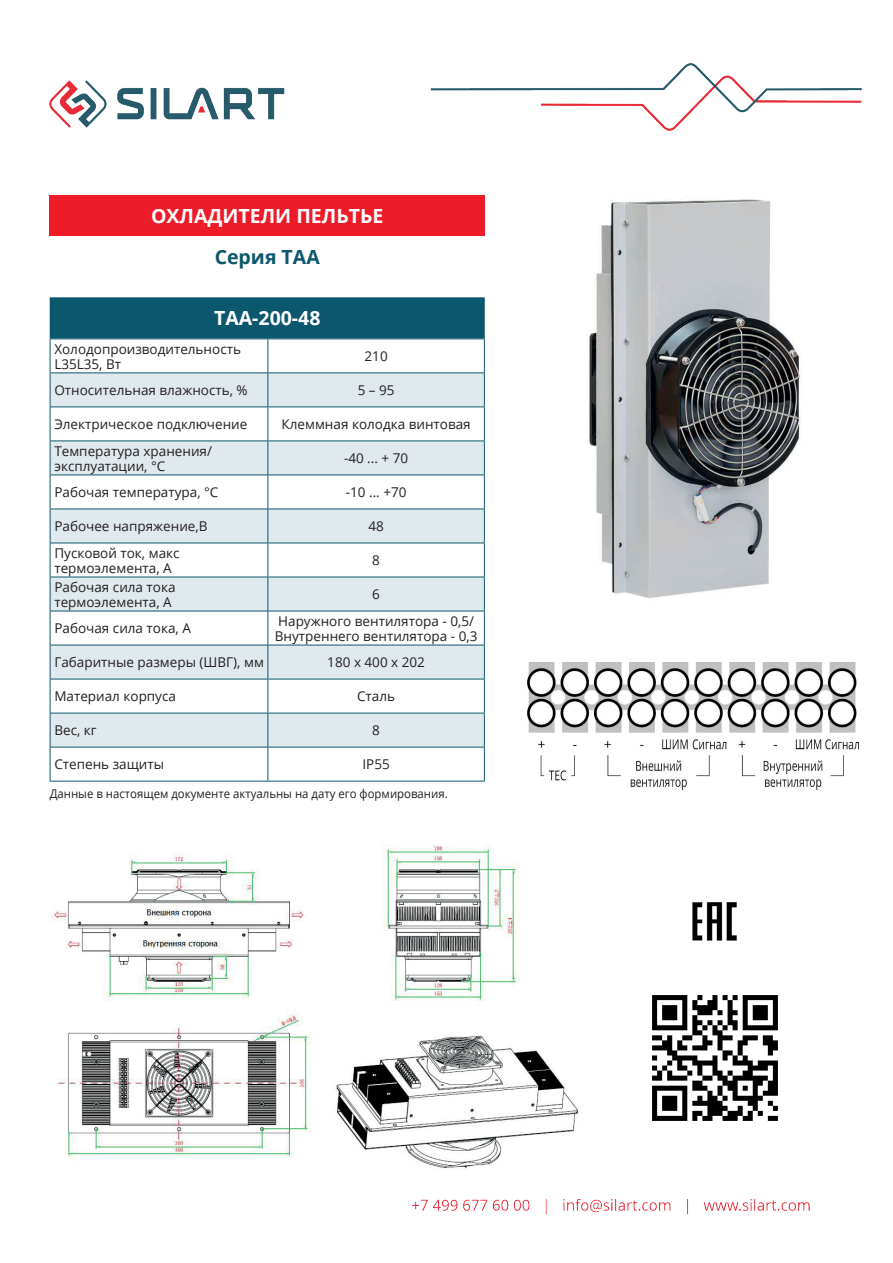
<style>
.page{position:relative;width:893px;height:1263px;background:#fff}
.page>*{position:absolute;margin:0;border:0;box-sizing:border-box;transform-origin:0 0}
.t1{font:700 19.5px "Open Sans";color:#fff}
.t2{font:700 19.5px "Open Sans";color:#0b576d}
.t3{font:13.5px/15px "Open Sans";color:#231f20}
.t4{font:12px "Open Sans";color:#231f20;scale:.95 1}
</style>
<div class="page">
<img style="left:430px;top:64px;width:432px;height:66px">
<img style="left:50px;top:80px;width:235px;height:48px">
<img style="left:412px;top:1199px;width:397px;height:16px">
<div style="left:50px;top:196px;width:435px;height:40px;background:#ee1c28"></div>
<div style="left:50px;top:298px;width:434px;height:40px;background:#0b576d"></div>
<div style="left:50px;top:297px;width:435px;height:41px;border:2px solid #0b576d"></div>
<div style="left:51px;top:373px;width:433px;height:33px;background:#e0e9ee"></div>
<svg style="left:51px;top:441px;width:433px;height:306px;fill:#e0e9ee"></svg>
<hr style="left:50px;top:338px;width:218px;height:1px;background:#0b576d">
<hr style="left:50px;top:339px;width:1px;height:33px;background:#0b576d">
<hr style="left:268px;top:338px;width:217px;height:1px;background:#0b576d">
<hr style="left:267px;top:339px;width:1px;height:33px;background:#0b576d">
<hr style="left:484px;top:339px;width:1px;height:33px;background:#0b576d">
<hr style="left:50px;top:372px;width:218px;height:1px;background:#0b576d">
<hr style="left:50px;top:373px;width:1px;height:33px;background:#0b576d">
<hr style="left:268px;top:372px;width:217px;height:1px;background:#0b576d">
<hr style="left:267px;top:373px;width:1px;height:33px;background:#0b576d">
<hr style="left:484px;top:373px;width:1px;height:33px;background:#0b576d">
<hr style="left:50px;top:406px;width:218px;height:1px;background:#0b576d">
<hr style="left:50px;top:407px;width:1px;height:33px;background:#0b576d">
<hr style="left:268px;top:406px;width:217px;height:1px;background:#0b576d">
<hr style="left:267px;top:407px;width:1px;height:33px;background:#0b576d">
<hr style="left:484px;top:407px;width:1px;height:33px;background:#0b576d">
<hr style="left:50px;top:440px;width:218px;height:1px;background:#0b576d">
<hr style="left:50px;top:441px;width:1px;height:34px;background:#0b576d">
<hr style="left:268px;top:440px;width:217px;height:1px;background:#0b576d">
<hr style="left:267px;top:441px;width:1px;height:34px;background:#0b576d">
<hr style="left:484px;top:441px;width:1px;height:34px;background:#0b576d">
<hr style="left:50px;top:475px;width:218px;height:1px;background:#0b576d">
<hr style="left:50px;top:475px;width:1px;height:34px;background:#0b576d">
<hr style="left:268px;top:475px;width:217px;height:1px;background:#0b576d">
<hr style="left:267px;top:475px;width:1px;height:34px;background:#0b576d">
<hr style="left:484px;top:475px;width:1px;height:34px;background:#0b576d">
<hr style="left:50px;top:509px;width:218px;height:1px;background:#0b576d">
<hr style="left:50px;top:509px;width:1px;height:34px;background:#0b576d">
<hr style="left:268px;top:509px;width:217px;height:1px;background:#0b576d">
<hr style="left:267px;top:509px;width:1px;height:34px;background:#0b576d">
<hr style="left:484px;top:509px;width:1px;height:34px;background:#0b576d">
<hr style="left:50px;top:543px;width:218px;height:1px;background:#0b576d">
<hr style="left:50px;top:543px;width:1px;height:34px;background:#0b576d">
<hr style="left:268px;top:543px;width:217px;height:1px;background:#0b576d">
<hr style="left:267px;top:543px;width:1px;height:34px;background:#0b576d">
<hr style="left:484px;top:543px;width:1px;height:34px;background:#0b576d">
<hr style="left:50px;top:577px;width:218px;height:1px;background:#0b576d">
<hr style="left:50px;top:577px;width:1px;height:34px;background:#0b576d">
<hr style="left:268px;top:577px;width:217px;height:1px;background:#0b576d">
<hr style="left:267px;top:577px;width:1px;height:34px;background:#0b576d">
<hr style="left:484px;top:577px;width:1px;height:34px;background:#0b576d">
<hr style="left:50px;top:611px;width:218px;height:1px;background:#0b576d">
<hr style="left:50px;top:611px;width:1px;height:34px;background:#0b576d">
<hr style="left:268px;top:611px;width:217px;height:1px;background:#0b576d">
<hr style="left:267px;top:611px;width:1px;height:34px;background:#0b576d">
<hr style="left:484px;top:611px;width:1px;height:34px;background:#0b576d">
<hr style="left:50px;top:645px;width:218px;height:1px;background:#0b576d">
<hr style="left:50px;top:645px;width:1px;height:34px;background:#0b576d">
<hr style="left:268px;top:645px;width:217px;height:1px;background:#0b576d">
<hr style="left:267px;top:645px;width:1px;height:34px;background:#0b576d">
<hr style="left:484px;top:645px;width:1px;height:34px;background:#0b576d">
<hr style="left:50px;top:679px;width:218px;height:1px;background:#0b576d">
<hr style="left:50px;top:679px;width:1px;height:34px;background:#0b576d">
<hr style="left:268px;top:679px;width:217px;height:1px;background:#0b576d">
<hr style="left:267px;top:679px;width:1px;height:34px;background:#0b576d">
<hr style="left:484px;top:679px;width:1px;height:34px;background:#0b576d">
<hr style="left:50px;top:713px;width:218px;height:1px;background:#0b576d">
<hr style="left:50px;top:713px;width:1px;height:34px;background:#0b576d">
<hr style="left:268px;top:713px;width:217px;height:1px;background:#0b576d">
<hr style="left:267px;top:713px;width:1px;height:34px;background:#0b576d">
<hr style="left:484px;top:713px;width:1px;height:34px;background:#0b576d">
<hr style="left:50px;top:747px;width:218px;height:1px;background:#0b576d">
<hr style="left:50px;top:747px;width:1px;height:34px;background:#0b576d">
<hr style="left:268px;top:747px;width:217px;height:1px;background:#0b576d">
<hr style="left:267px;top:747px;width:1px;height:34px;background:#0b576d">
<hr style="left:484px;top:747px;width:1px;height:34px;background:#0b576d">
<hr style="left:50px;top:781px;width:218px;height:1px;background:#0b576d">
<hr style="left:268px;top:781px;width:217px;height:1px;background:#0b576d">
<img style="left:51px;top:845px;width:528px;height:324px">
<img style="left:589px;top:199px;width:212px;height:399px">
<img style="left:652px;top:995px;width:126px;height:126px">
<img style="left:527px;top:663px;width:332px;height:128px">
<img style="left:692px;top:902px;width:45px;height:39px">
<h1 class="t1" style="left:151px;top:202px;width:234px">ОХЛАДИТЕЛИ ПЕЛЬТЬЕ</h1>
<h1 class="t2" style="left:215px;top:243px;width:107px">Серия TAA</h1>
<h1 class="t1" style="left:214px;top:304px;width:108px">TAA-200-48</h1>
<p class="t3" style="left:54px;top:341px;width:188px">Холодопроизводительность<br>L35L35, Вт</p>
<p class="t3" style="left:365px;top:348px;width:25px">210</p>
<p class="t3" style="left:54px;top:382px;width:195px">Относительная влажность, %</p>
<p class="t3" style="left:358px;top:382px;width:38px">5 – 95</p>
<p class="t3" style="left:54px;top:416px;width:195px">Электрическое подключение</p>
<p class="t3" style="left:282px;top:416px;width:191px">Клеммная колодка винтовая</p>
<p class="t3" style="left:54px;top:443px;width:159px">Температура хранения/ эксплуатации, °С</p>
<p class="t3" style="left:344px;top:450px;width:66px">-40 ... + 70</p>
<p class="t3" style="left:54px;top:484px;width:166px">Рабочая температура, °С</p>
<p class="t3" style="left:346px;top:484px;width:62px">-10 ... +70</p>
<p class="t3" style="left:54px;top:518px;width:155px">Рабочее напряжение,В</p>
<p class="t3" style="left:368px;top:518px;width:17px">48</p>
<p class="t3" style="left:54px;top:545px;width:127px">Пусковой ток, макс термоэлемента, А</p>
<p class="t3" style="left:372px;top:552px;width:9px">8</p>
<p class="t3" style="left:54px;top:579px;width:123px">Рабочая сила тока термоэлемента, А</p>
<p class="t3" style="left:372px;top:586px;width:9px">6</p>
<p class="t3" style="left:54px;top:620px;width:138px">Рабочая сила тока, А</p>
<p class="t3" style="left:275px;top:613px;width:204px">Наружного вентилятора - 0,5/<br>Внутреннего вентилятора - 0,3</p>
<p class="t3" style="left:54px;top:654px;width:211px">Габаритные размеры (ШВГ), мм</p>
<p class="t3" style="left:327px;top:654px;width:99px">180 х 400 х 202</p>
<p class="t3" style="left:54px;top:688px;width:123px">Материал корпуса</p>
<p class="t3" style="left:357px;top:688px;width:40px">Сталь</p>
<p class="t3" style="left:54px;top:722px;width:44px">Вес, кг</p>
<p class="t3" style="left:372px;top:722px;width:9px">8</p>
<p class="t3" style="left:54px;top:756px;width:111px">Степень защиты</p>
<p class="t3" style="left:362px;top:756px;width:29px">IP55</p>
<p class="t4" style="left:50px;top:785px;width:420px">Данные в настоящем документе актуальны на дату его формирования.</p>
</div>
